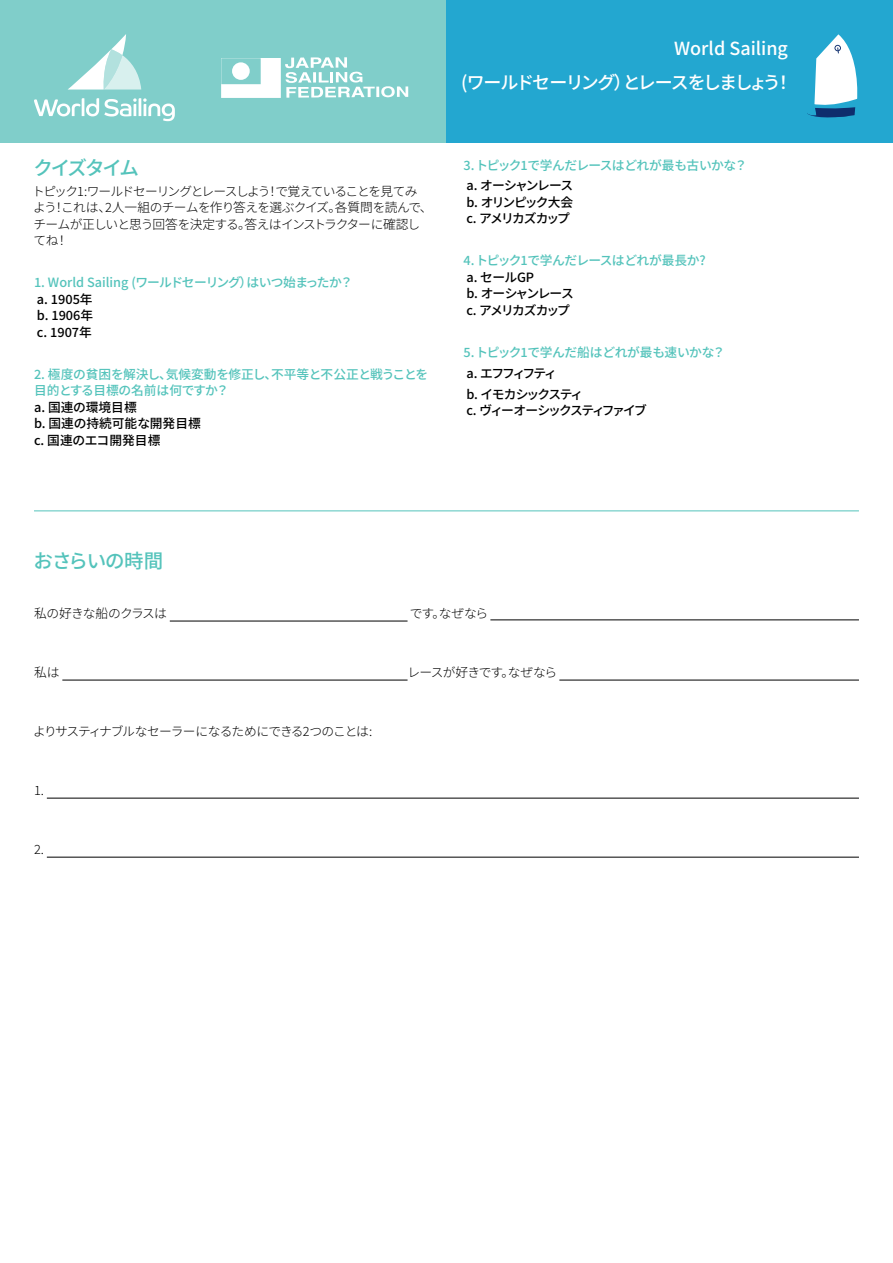
<style>
.page{position:relative;width:893px;height:1263px;background:#fff}
.page>*{position:absolute;margin:0;border:0;box-sizing:border-box;transform-origin:0 0}
.t1{font:500 19.5px "Source Han Sans JP";letter-spacing:-.055em;color:#54c3bb}
.t2{font:500 19.5px "Source Han Sans JP";letter-spacing:-.09em;color:#54c3bb}
.t3{font:500 18px/34.3px "Source Han Sans JP";letter-spacing:-.065em;color:#fff;text-align:right}
.t4{font:300 12.75px/16.5px "Source Han Sans JP";letter-spacing:-.065em;color:#000}
.t5{font:500 12.75px/16.5px "Source Han Sans JP";letter-spacing:-.035em;color:#54c3bb}
.t6{font:500 12.75px/16.5px "Source Han Sans JP";letter-spacing:-.07em;color:#000;text-align:justify}
.t7{font:500 12.75px/16.5px "Source Han Sans JP";color:#000}
.t8{font:500 12.75px/16.5px "Source Han Sans JP";letter-spacing:-.095em;color:#000}
.t9{font:500 12.75px/20.7px "Source Han Sans JP";letter-spacing:-.145em;color:#000}
.t10{font:500 12.75px "Source Han Sans JP";letter-spacing:-.14em;color:#000}
</style>
<div class="page">
<div style="left:0;top:0;width:893px;height:143px;background:#80ceca"></div>
<div style="left:446px;top:0;width:447px;height:143px;background:#23a7d0"></div>
<hr style="left:170px;top:621px;width:238px;height:1px;background:#000">
<hr style="left:490px;top:620px;width:369px;height:1px;background:#000">
<hr style="left:62px;top:680px;width:346px;height:1px;background:#000">
<hr style="left:559px;top:680px;width:300px;height:1px;background:#000">
<hr style="left:47px;top:798px;width:812px;height:1px;background:#000">
<hr style="left:47px;top:857px;width:812px;height:1px;background:#000">
<svg style="left:68px;top:34px;width:73px;height:56px"></svg>
<svg style="left:34px;top:98px;width:141px;height:23px"></svg>
<svg style="left:221px;top:57px;width:187px;height:41px"></svg>
<svg style="left:807px;top:34px;width:51px;height:83px"></svg>
<hr style="left:34px;top:511px;width:825px;height:1px;background:#54c3bb">
<h1 class="t2" style="left:33px;top:157px;width:107px">クイズタイム</h1>
<p class="t4" style="left:32px;top:183px;width:402px">トピック1:ワールドセーリングとレースしよう！で覚えていることを見てみよう！これは、2人一組のチームを作り答えを選ぶクイズ。各質問を読んで、チームが正しいと思う回答を決定する。答えはインストラクターに確認してね！</p>
<p class="t5" style="left:34px;top:275px;width:320px">1. World Sailing (ワールドセーリング）はいつ始まったか？</p>
<p class="t6" style="left:37px;top:291px;width:58px">a. 1905年b. 1906年c. 1907年</p>
<p class="t5" style="left:34px;top:366px;width:396px">2. 極度の貧困を解決し、気候変動を修正し、不平等と不公正と戦うことを目的とする目標の名前は何ですか？</p>
<p class="t7" style="left:34px;top:399px;width:168px">a. 国連の環境目標<br>b. 国連の持続可能な開発目標c. 国連のエコ開発目標</p>
<h2 class="t3" style="left:461px;top:31px;width:333px">World Sailing<br>(ワールドセーリング）とレースをしましょう！</h2>
<p class="t5" style="left:463px;top:157px;width:285px">3. トピック1で学んだレースはどれが最も古いかな？</p>
<p class="t6" style="left:466px;top:178px;width:108px">a. オーシャンレースb. オリンピック大会c. アメリカズカップ</p>
<p class="t5" style="left:463px;top:253px;width:244px">4. トピック1で学んだレースはどれが最長か?</p>
<p class="t8" style="left:466px;top:269px;width:109px">a. セールGP<br>b. オーシャンレースc. アメリカズカップ</p>
<p class="t5" style="left:463px;top:344px;width:263px">5. トピック1で学んだ船はどれが最も速いかな？</p>
<p class="t9" style="left:466px;top:363px;width:118px">a . エフフィフティ<br>b. イモカシックスティ</p>
<p class="t10" style="left:466px;top:403px;width:182px">c. ヴィーオーシックスティファイブ</p>
<h1 class="t1" style="left:34px;top:549px;width:131px">おさらいの時間</h1>
<p class="t4" style="left:34px;top:605px;width:134px">私の好きな船のクラスは</p>
<p class="t4" style="left:410px;top:605px;width:80px">です。なぜなら</p>
<p class="t4" style="left:34px;top:664px;width:27px">私は</p>
<p class="t4" style="left:408px;top:664px;width:151px">レースが好きです。なぜなら</p>
<p class="t4" style="left:33px;top:723px;width:340px">よりサスティナブルなセーラーになるためにできる2つのことは:</p>
<p class="t4" style="left:34px;top:782px;width:12px">1.</p>
<p class="t4" style="left:34px;top:841px;width:12px">2.</p>
</div>
